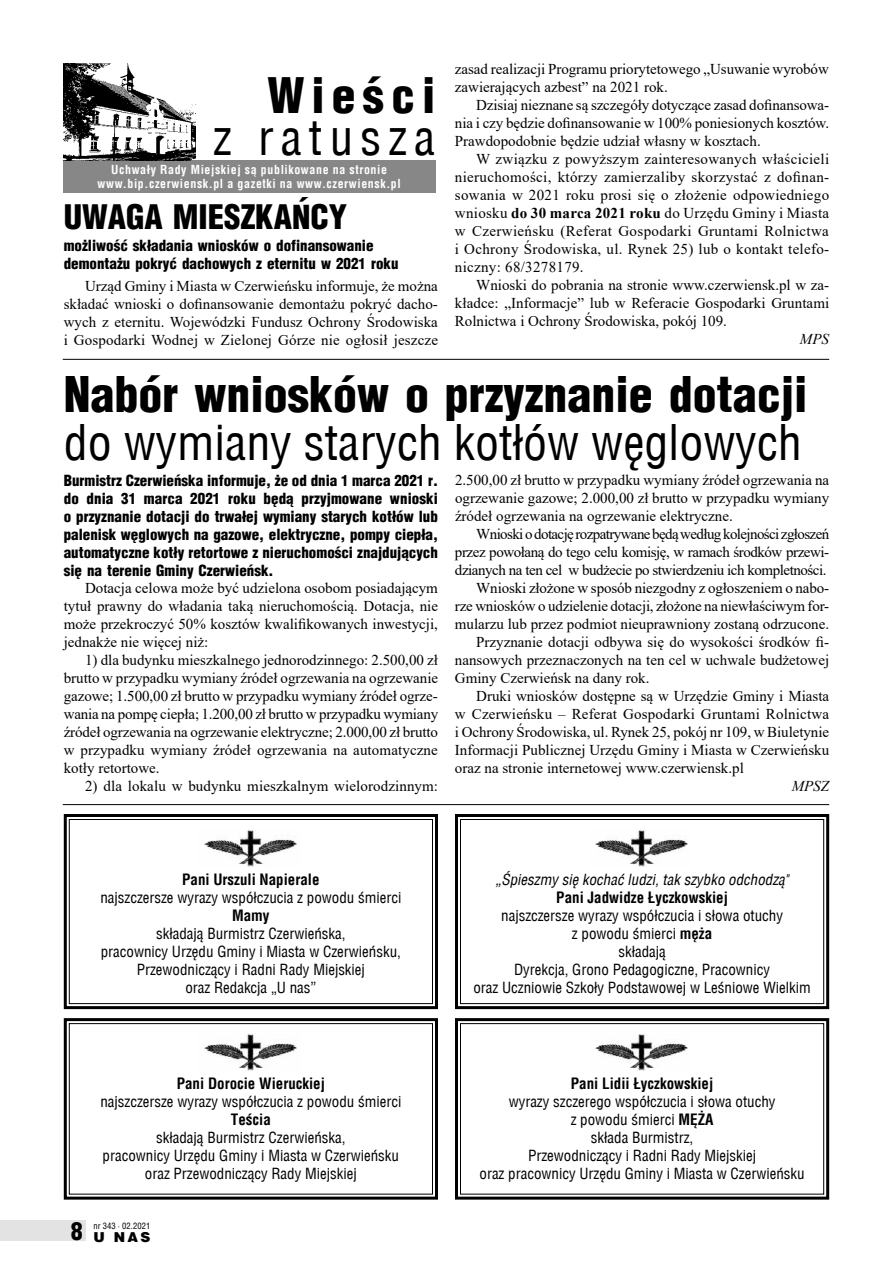
<style>
.page{position:relative;width:893px;height:1263px;background:#fff}
.page>*{position:absolute;margin:0;border:0;box-sizing:border-box;transform-origin:0 0}
.t1{font:900 48px "Switzerland Cond";color:#000}
.t2{font:48px "Switzerland Condensed";color:#000}
.t3{font:47.85px "Switzerland Condensed";letter-spacing:.15em;color:#000}
.t4{font:900 47.85px "Switzerland Cond";letter-spacing:.15em;color:#000}
.t5{font:900 33px "Switzerland Cond";color:#000}
.t6{font:900 24px "Switzerland Cond";color:#000}
.t7{font:15px/18px "Times New Roman";color:#000;text-align:justify}
.t8{font:15px/18px "Switzerland Condensed";color:#000;text-align:center}
.t9{font:900 15px/18px "Switzerland Cond";color:#000;text-align:justify}
.t10{font:15px "Times New Roman";letter-spacing:-.03em;color:#000}
.t11{font:700 15px "Switzerland Condensed";color:#000}
.t12{font:15px "Times New Roman";letter-spacing:-.04em;color:#000}
.t13{font:italic 15px "Switzerland Condensed";color:#000}
.t14{font:italic 15px "Times New Roman";color:#000}
.t15{font:900 13.65px "Switzerland";color:#000}
.t16{font:700 12px/14.4px "Switzerland Condensed";letter-spacing:.05em;color:#fff;text-align:center}
.t17{font:8.55px "Switzerland Condensed";letter-spacing:.01em;color:#000}
.s1{font-weight:700}
</style>
<div class="page">
<svg style="left:455px;top:1018px;width:375px;height:182px"></svg>
<div style="left:460px;top:1023px;width:364px;height:171px;border:1px solid #000"></div>
<svg style="left:455px;top:814px;width:375px;height:196px"></svg>
<div style="left:460px;top:819px;width:364px;height:185px;border:1px solid #000"></div>
<svg style="left:63px;top:814px;width:375px;height:196px"></svg>
<div style="left:69px;top:819px;width:364px;height:185px;border:1px solid #000"></div>
<svg style="left:63px;top:1018px;width:375px;height:182px"></svg>
<div style="left:69px;top:1023px;width:364px;height:171px;border:1px solid #000"></div>
<div style="left:63px;top:161px;width:373px;height:32px;background:#878787"></div>
<img style="left:63px;top:64px;width:133px;height:97px">
<hr style="left:63px;top:359px;width:766px;height:1px;background:#000">
<hr style="left:63px;top:804px;width:766px;height:1px;background:#000">
<div style="left:0;top:1220px;width:85px;height:20px;background:#e3e3e3"></div>
<p class="t7" style="left:455px;top:60px;width:375px">zasad realizacji Programu priorytetowego „Usuwanie wyrobów zawierających azbest” na 2021 rok.</p>
<p class="t7" style="left:455px;top:96px;width:376px;text-indent:21px">Dzisiaj nieznane są szczegóły dotyczące zasad dofinansowa&shy;nia i czy będzie dofinansowanie w 100% poniesionych kosztów.<br>Prawdopodobnie będzie udział własny w kosztach.</p>
<p class="t7" style="left:455px;top:150px;width:376px;text-indent:21px">W związku z powyższym zainteresowanych właścicieli nieruchomości, którzy zamierzaliby skorzystać z dofinan&shy;sowania w 2021 roku prosi się o złożenie odpowiedniego wniosku <span class="s1">do 30 marca 2021 roku</span> do Urzędu Gminy i Miasta w Czerwieńsku (Referat Gospodarki Gruntami Rolnictwa i Ochrony Środowiska, ul. Rynek 25) lub o kontakt telefo&shy;niczny: 68/3278179.</p>
<p class="t7" style="left:455px;top:276px;width:376px;text-indent:21px">Wnioski do pobrania na stronie www.czerwiensk.pl w za&shy;kładce: „Informacje” lub w Referacie Gospodarki Gruntami Rolnictwa i Ochrony Środowiska, pokój 109.</p>
<p class="t14" style="left:800px;top:329px;width:31px">MPS</p>
<h2 class="t4" style="left:267px;top:65px;width:169px">Wieści</h2>
<h2 class="t3" style="left:213px;top:110px;width:224px">z ratusza</h2>
<p class="t16" style="left:98px;top:162px;width:305px">Uchwały Rady Miejskiej są publikowane na stronie www.bip.czerwiensk.pl a gazetki na www.czerwiensk.pl</p>
<h3 class="t5" style="left:64px;top:195px;width:285px">UWAGA MIESZKAŃCY</h3>
<p class="t9" style="left:64px;top:236px;width:336px">możliwość składania wniosków o dofinansowanie demontażu pokryć dachowych z eternitu w 2021 roku</p>
<p class="t7" style="left:64px;top:277px;width:376px;text-indent:21px">Urząd Gminy i Miasta w Czerwieńsku informuje, że można składać wnioski o dofinansowanie demontażu pokryć dacho&shy;wych z eternitu. Wojewódzki Fundusz Ochrony Środowiska i Gospodarki Wodnej w Zielonej Górze nie ogłosił jeszcze</p>
<h1 class="t1" style="left:64px;top:364px;width:745px">Nabór wniosków o przyznanie dotacji</h1>
<h1 class="t2" style="left:64px;top:414px;width:740px">do wymiany starych kotłów węglowych</h1>
<p class="t9" style="left:64px;top:471px;width:376px">Burmistrz Czerwieńska informuje, że od dnia 1 marca 2021 r. do dnia 31 marca 2021 roku będą przyjmowane wnioski o przyznanie dotacji do trwałej wymiany starych kotłów lub palenisk węglowych na gazowe, elektryczne, pompy ciepła, automatyczne kotły retortowe z nieruchomości znajdujących się na terenie Gminy Czerwieńsk.</p>
<p class="t7" style="left:64px;top:579px;width:376px;text-indent:21px">Dotacja celowa może być udzielona osobom posiadającym tytuł prawny do władania taką nieruchomością. Dotacja, nie może przekroczyć 50% kosztów kwalifikowanych inwestycji, jednakże nie więcej niż:</p>
<p class="t7" style="left:64px;top:651px;width:376px;text-indent:21px">1) dla budynku mieszkalnego jednorodzinnego: 2.500,00 zł brutto w przypadku wymiany źródeł ogrzewania na ogrzewanie gazowe; 1.500,00 zł brutto w przypadku wymiany źródeł ogrze&shy;wania na pompę ciepła; 1.200,00 zł brutto w przypadku wymiany źródeł ogrzewania na ogrzewanie elektryczne; 2.000,00 zł brutto w przypadku wymiany źródeł ogrzewania na automatyczne kotły retortowe.</p>
<p class="t7" style="left:85px;top:777px;width:355px">2) dla lokalu w budynku mieszkalnym wielorodzinnym:</p>
<p class="t7" style="left:455px;top:471px;width:376px">2.500,00 zł brutto w przypadku wymiany źródeł ogrzewania na ogrzewanie gazowe; 2.000,00 zł brutto w przypadku wymiany źródeł ogrzewania na ogrzewanie elektryczne.</p>
<p class="t12" style="left:476px;top:524px;width:354px">Wnioski odotację rozpatrywane będą według kolejności zgłoszeń</p>
<p class="t10" style="left:455px;top:542px;width:376px">przez powołaną do tego celu komisję, w ramach środków przewi-</p>
<p class="t10" style="left:455px;top:560px;width:373px">dzianych na ten cel w budżecie po stwierdzeniu ich kompletności.</p>
<p class="t7" style="left:476px;top:579px;width:354px">Wnioski złożone w sposób niezgodny z ogłoszeniem o nabo-</p>
<p class="t7" style="left:455px;top:597px;width:376px">rze wniosków o udzielenie dotacji, złożone na niewłaściwym for-</p>
<p class="t7" style="left:455px;top:615px;width:376px">mularzu lub przez podmiot nieuprawniony zostaną odrzucone.</p>
<p class="t7" style="left:476px;top:633px;width:354px">Przyznanie dotacji odbywa się do wysokości środków fi-</p>
<p class="t7" style="left:455px;top:651px;width:376px">nansowych przeznaczonych na ten cel w uchwale budżetowej</p>
<p class="t7" style="left:455px;top:669px;width:196px">Gminy Czerwieńsk na dany rok.</p>
<p class="t7" style="left:476px;top:687px;width:354px">Druki wniosków dostępne są w Urzędzie Gminy i Miasta</p>
<p class="t7" style="left:455px;top:705px;width:376px">w Czerwieńsku – Referat Gospodarki Gruntami Rolnictwa</p>
<p class="t7" style="left:455px;top:723px;width:376px">i Ochrony Środowiska, ul. Rynek 25, pokój nr 109, w Biuletynie</p>
<p class="t7" style="left:455px;top:741px;width:376px">Informacji Publicznej Urzędu Gminy i Miasta w Czerwieńsku</p>
<p class="t7" style="left:455px;top:759px;width:290px">oraz na stronie internetowej www.czerwiensk.pl</p>
<p class="t14" style="left:792px;top:776px;width:39px">MPSZ</p>
<p class="t11" style="left:182px;top:870px;width:139px">Pani Urszuli Napierale</p>
<p class="t8" style="left:100px;top:888px;width:302px">najszczersze wyrazy współczucia z powodu śmierci</p>
<p class="t11" style="left:232px;top:906px;width:39px">Mamy</p>
<p class="t8" style="left:101px;top:924px;width:302px">składają Burmistrz Czerwieńska,<br>pracownicy Urzędu Gminy i Miasta w Czerwieńsku, Przewodniczący i Radni Rady Miejskiej<br>oraz Redakcja „U nas”</p>
<p class="t13" style="left:496px;top:870px;width:295px">„Śpieszmy się kochać ludzi, tak szybko odchodzą"</p>
<p class="t11" style="left:556px;top:888px;width:173px">Pani Jadwidze Łyczkowskiej</p>
<p class="t8" style="left:473px;top:906px;width:339px">najszczersze wyrazy współczucia i słowa otuchy<br>z powodu śmierci <span class="s1">męża<br></span>składają<br>Dyrekcja, Grono Pedagogiczne, Pracownicy<br>oraz Uczniowie Szkoły Podstawowej w Leśniowe Wielkim</p>
<p class="t11" style="left:177px;top:1075px;width:150px">Pani Dorocie Wieruckiej</p>
<p class="t8" style="left:100px;top:1093px;width:302px">najszczersze wyrazy współczucia z powodu śmierci</p>
<p class="t11" style="left:231px;top:1111px;width:41px">Teścia</p>
<p class="t8" style="left:103px;top:1129px;width:298px">składają Burmistrz Czerwieńska,<br>pracownicy Urzędu Gminy i Miasta w Czerwieńsku oraz Przewodniczący Rady Miejskiej</p>
<h3 class="t6" style="left:71px;top:1215px;width:13px">8</h3>
<p class="t17" style="left:93px;top:1220px;width:59px">nr 343 • 02.2021</p>
<p class="t15" style="left:93px;top:1229px;width:59px">U NAS</p>
<p class="t11" style="left:571px;top:1075px;width:144px">Pani Lidii Łyczkowskiej</p>
<p class="t8" style="left:479px;top:1093px;width:327px">wyrazy szczerego współczucia i słowa otuchy<br>z powodu śmierci <span class="s1">MĘŻA<br></span>składa Burmistrz,<br>Przewodniczący i Radni Rady Miejskiej<br>oraz pracownicy Urzędu Gminy i Miasta w Czerwieńsku</p>
</div>
